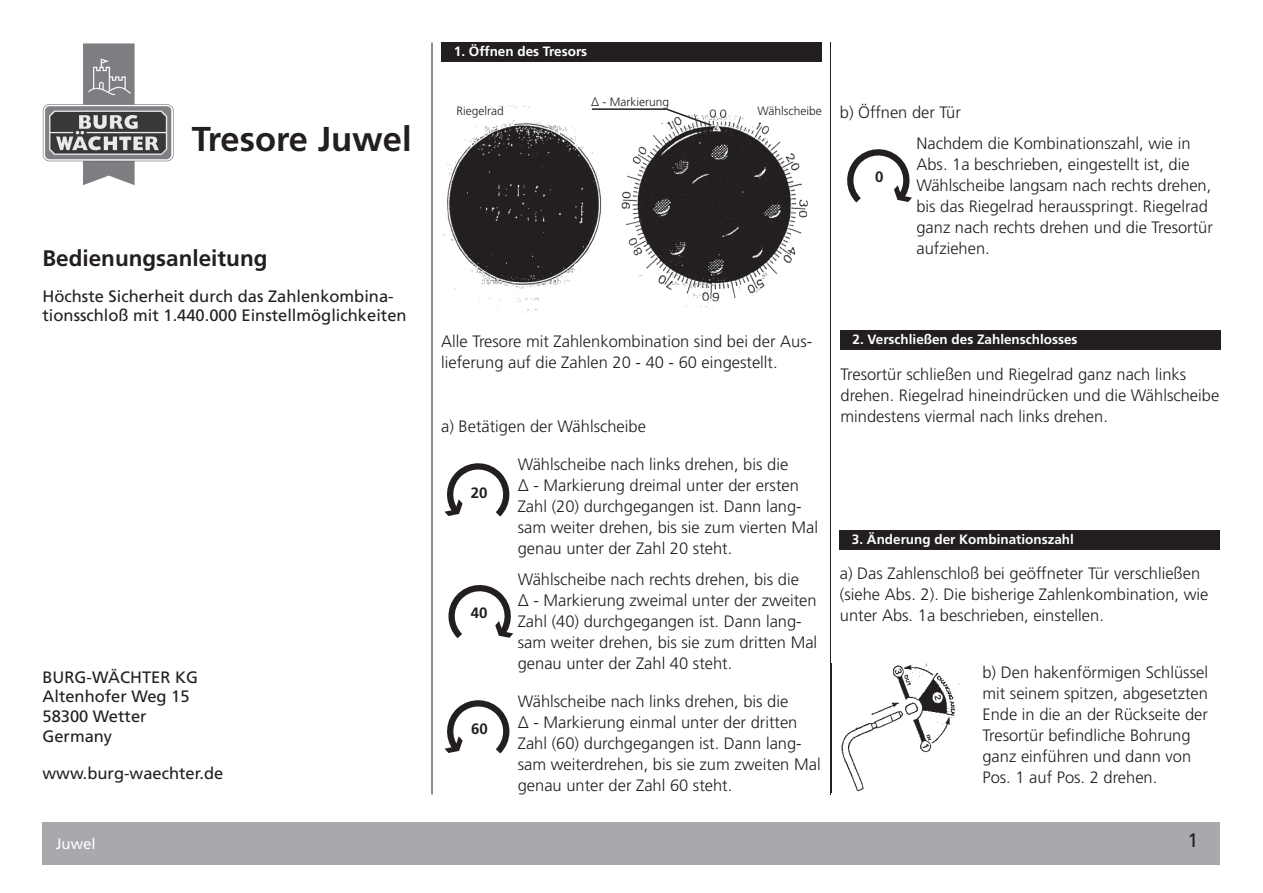
<style>
.page{position:relative;width:1263px;height:893px;background:#fff}
.page>*{position:absolute;margin:0;border:0;box-sizing:border-box;transform-origin:0 0}
.t1{font:700 34.5px "Frutiger CE";color:#231f20}
.t2{font:700 22.5px "Frutiger CE";color:#231f20}
.t3{font:19.5px "Frutiger CE";color:#231f20}
.t4{font:300 16.5px/21px "Frutiger CE";color:#231f20}
.t5{font:16.5px/19.8px "Frutiger CE";color:#231f20}
.t6{font:700 15px "Frutiger CE";color:#231f20}
.t7{font:15px "Frutiger CE";color:#fff}
.t8{font:700 13.5px "Frutiger CE";color:#fff}
.t9{font:300 12px "Frutiger CE";color:#231f20}
</style>
<div class="page">
<img style="left:42px;top:43px;width:132px;height:143px">
<div style="left:441px;top:43px;width:381px;height:19px;background:#231f20"></div>
<hr style="left:432px;top:43px;width:1px;height:751px;background:#231f20">
<hr style="left:830px;top:43px;width:1px;height:751px;background:#231f20">
<div style="left:43px;top:822px;width:1177px;height:43px;background:#a8a9ad"></div>
<img style="left:444px;top:106px;width:368px;height:207px">
<hr style="left:592px;top:108px;width:76px;height:2px;background:#231f20">
<svg style="left:665px;top:107px;width:48px;height:20px"></svg>
<svg style="left:444px;top:463px;width:65px;height:54px"></svg>
<svg style="left:449px;top:585px;width:65px;height:54px"></svg>
<svg style="left:444px;top:700px;width:65px;height:54px"></svg>
<svg style="left:847px;top:149px;width:65px;height:54px"></svg>
<div style="left:840px;top:331px;width:380px;height:19px;background:#231f20"></div>
<div style="left:839px;top:530px;width:381px;height:19px;background:#231f20"></div>
<img style="left:831px;top:663px;width:128px;height:130px">
<h1 class="t1" style="left:192px;top:118px;width:221px">Tresore Juwel</h1>
<h2 class="t2" style="left:43px;top:245px;width:227px">Bedienungsanleitung</h2>
<p class="t5" style="left:43px;top:286px;width:366px">Höchste Sicherheit durch das Zahlenkombina&shy;tionsschloß mit 1.440.000 Einstellmöglichkeiten</p>
<p class="t5" style="left:43px;top:667px;width:157px">BURG-WÄCHTER KG<br>Altenhofer Weg 15<br>58300 Wetter<br>Germany</p>
<p class="t5" style="left:43px;top:763px;width:182px">www.burg-waechter.de</p>
<p class="t8" style="left:454px;top:43px;width:135px">1. Öffnen des Tresors</p>
<p class="t9" style="left:456px;top:104px;width:49px">Riegelrad</p>
<p class="t9" style="left:591px;top:95px;width:80px">∆ - Markierung</p>
<p class="t9" style="left:757px;top:104px;width:66px">Wählscheibe</p>
<p class="t4" style="left:916px;top:97px;width:276px;line-height:31.2px;text-indent:-77px">b) Öffnen der Tür<br>Nachdem die Kombinationszahl, wie in</p>
<p class="t4" style="left:916px;top:154px;width:298px">Abs. 1a beschrieben, eingestellt ist, die Wählscheibe langsam nach rechts drehen, bis das Riegelrad herausspringt. Riegelrad ganz nach rechts drehen und die Tresortür aufziehen.</p>
<p class="t6" style="left:875px;top:168px;width:10px">0</p>
<p class="t4" style="left:441px;top:330px;width:373px">Alle Tresore mit Zahlenkombination sind bei der Aus&shy;lieferung auf die Zahlen 20 - 40 - 60 eingestellt.</p>
<p class="t4" style="left:441px;top:416px;width:206px">a) Betätigen der Wählscheibe</p>
<p class="t4" style="left:518px;top:454px;width:302px">Wählscheibe nach links drehen, bis die<br>∆ - Markierung dreimal unter der ersten Zahl (20) durchgegangen ist. Dann lang&shy;sam weiter drehen, bis sie zum vierten Mal genau unter der Zahl 20 steht.</p>
<p class="t6" style="left:471px;top:483px;width:18px">20</p>
<p class="t6" style="left:471px;top:604px;width:18px">40</p>
<p class="t6" style="left:471px;top:720px;width:18px">60</p>
<p class="t4" style="left:518px;top:569px;width:301px">Wählscheibe nach rechts drehen, bis die<br>∆ - Markierung zweimal unter der zweiten Zahl (40) durchgegangen ist. Dann lang&shy;sam weiter drehen, bis sie zum dritten Mal genau unter der Zahl 40 steht.</p>
<p class="t4" style="left:518px;top:690px;width:304px">Wählscheibe nach links drehen, bis die<br>∆ - Markierung einmal unter der dritten Zahl (60) durchgegangen ist. Dann lang&shy;sam weiterdrehen, bis sie zum zweiten Mal genau unter der Zahl 60 steht.</p>
<p class="t8" style="left:852px;top:331px;width:227px">2. Verschließen des Zahlenschlosses</p>
<p class="t4" style="left:840px;top:363px;width:380px">Tresortür schließen und Riegelrad ganz nach links drehen. Riegelrad hineindrücken und die Wählscheibe mindestens viermal nach links drehen.</p>
<p class="t8" style="left:852px;top:531px;width:224px">3. Änderung der Kombinationszahl</p>
<p class="t4" style="left:840px;top:563px;width:370px">a) Das Zahlenschloß bei geöffneter Tür verschließen (siehe Abs. 2). Die bisherige Zahlenkombination, wie unter Abs. 1a beschrieben, einstellen.</p>
<p class="t4" style="left:982px;top:661px;width:227px">b) Den hakenförmigen Schlüssel mit seinem spitzen, abgesetzten<br>Ende in die an der Rückseite der<br>Tresortür befindliche Bohrung ganz einführen und dann von<br>Pos. 1 auf Pos. 2 drehen.</p>
<p class="t7" style="left:56px;top:835px;width:42px">Juwel</p>
<p class="t3" style="left:1187px;top:829px;width:12px">1</p>
</div>
